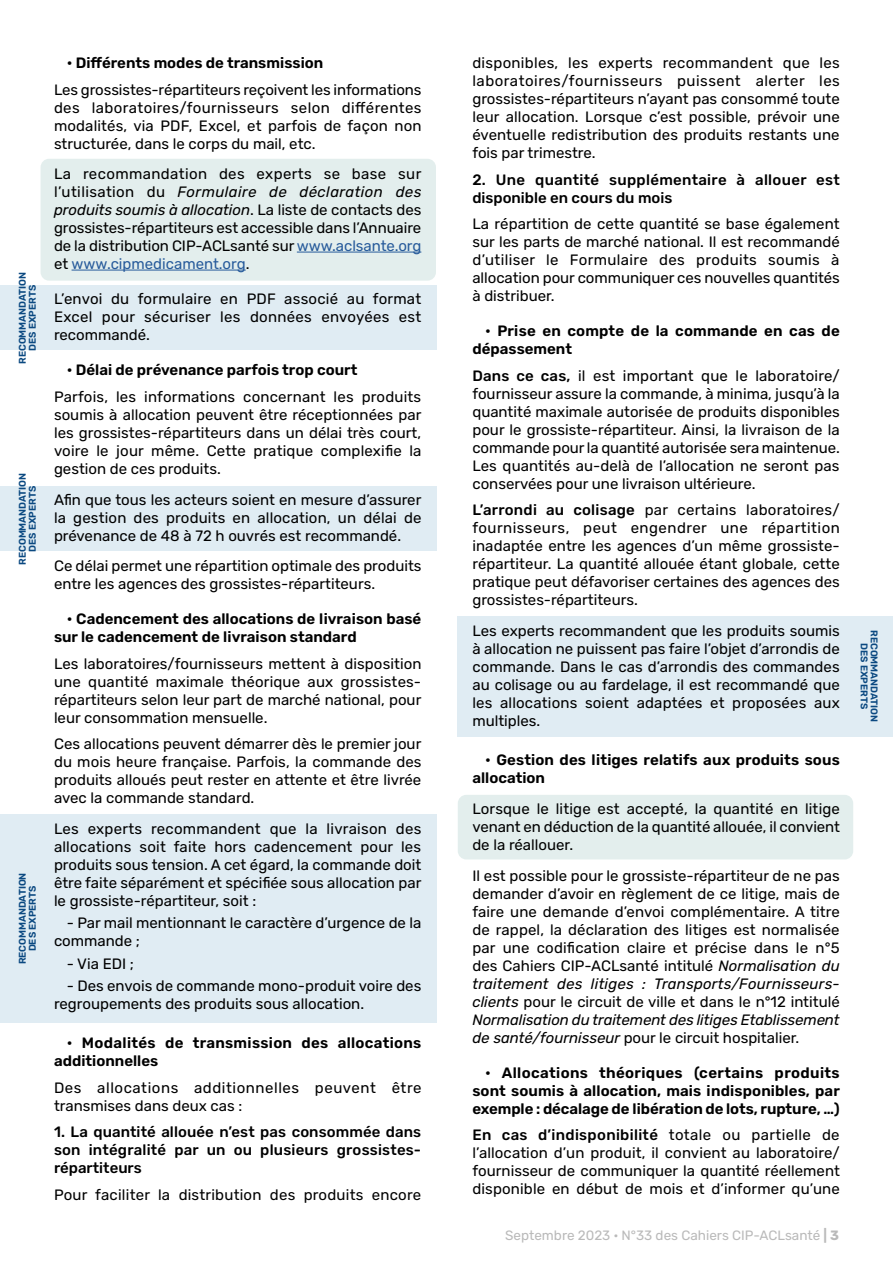
<style>
.page{position:relative;width:893px;height:1263px;background:#fff}
.page>*{position:absolute;margin:0;border:0;box-sizing:border-box;transform-origin:0 0}
.t1{font:15px/18px "Rubik";color:#000;text-align:justify}
.t2{font:600 15px/18px "Rubik";color:#000}
.t3{font:500 15px/18px "Rubik";letter-spacing:.015em;color:#000;text-align:justify}
.t4{font:15px/18px "Rubik";letter-spacing:.035em;color:#000}
.t5{font:600 15px/18px "Rubik";letter-spacing:.02em;color:#000}
.t6{font:13.5px "Rubik";color:#bababa}
.t7{font:600 9.75px/9.8px "Rubik";color:#0b4981;text-align:center}
.s1{font-style:italic}
.s2{color:#275b9b}
.s3{font-weight:500}
.s4{font-weight:700}
</style>
<div class="page">
<div style="left:458px;top:795px;width:395px;height:64px;background:#e3eeed;border-radius:9px"></div>
<div style="left:458px;top:615px;width:435px;height:121px;background:#e0ecf3"></div>
<div style="left:0;top:285px;width:436px;height:65px;background:#e0ecf3"></div>
<div style="left:0;top:814px;width:436px;height:209px;background:#e0ecf3"></div>
<div style="left:41px;top:159px;width:395px;height:122px;background:#e3eeed;border-radius:9px"></div>
<div style="left:0;top:486px;width:436px;height:65px;background:#e0ecf3"></div>
<hr style="left:0;top:429px;width:1px;height:88px;background:#a9cadd">
<hr style="left:297px;top:252px;width:124px;height:1px;background:#275b9b">
<hr style="left:72px;top:270px;width:174px;height:1px;background:#275b9b">
<p class="t7" style="left:18px;top:364px;width:93px;rotate:-90deg">RECOMMANDATION<br>DES EXPERTS</p>
<p class="t7" style="left:18px;top:565px;width:93px;rotate:-90deg">RECOMMANDATION<br>DES EXPERTS</p>
<p class="t7" style="left:18px;top:964px;width:93px;rotate:-90deg">RECOMMANDATION<br>DES EXPERTS</p>
<p class="t2" style="left:67px;top:54px;width:258px">• Différents modes de transmission</p>
<p class="t1" style="left:54px;top:81px;width:369px">Les grossistes-répartiteurs reçoivent les informations des laboratoires/fournisseurs selon différentes modalités, via PDF, Excel, et parfois de façon non structurée, dans le corps du mail, etc.</p>
<p class="t1" style="left:54px;top:165px;width:369px">La recommandation des experts se base sur l’utilisation du <span class="s1">Formulaire de déclaration des produits soumis à allocation</span>. La liste de contacts des grossistes-répartiteurs est accessible dans l’Annuaire de la distribution CIP-ACLsanté sur <span class="s2">www.aclsante.org </span>et <span class="s2">www.cipmedicament.org</span>.</p>
<p class="t1" style="left:54px;top:290px;width:369px">L’envoi du formulaire en PDF associé au format Excel pour sécuriser les données envoyées est recommandé.</p>
<p class="t2" style="left:67px;top:361px;width:292px">• Délai de prévenance parfois trop court</p>
<p class="t1" style="left:54px;top:388px;width:369px">Parfois, les informations concernant les produits soumis à allocation peuvent être réceptionnées par les grossistes-répartiteurs dans un délai très court, voire le jour même. Cette pratique complexifie la gestion de ces produits.</p>
<p class="t1" style="left:54px;top:491px;width:369px">Afin que tous les acteurs soient en mesure d’assurer la gestion des produits en allocation, un délai de prévenance de 48 à 72 h ouvrés est recommandé.</p>
<p class="t1" style="left:54px;top:557px;width:369px">Ce délai permet une répartition optimale des produits entre les agences des grossistes-répartiteurs.</p>
<p class="t2" style="left:54px;top:611px;width:369px;text-indent:13px">• Cadencement des allocations de livraison basé sur le cadencement de livraison standard</p>
<p class="t1" style="left:54px;top:655px;width:369px">Les laboratoires/fournisseurs mettent à disposition une quantité maximale théorique aux grossistes&shy;répartiteurs selon leur part de marché national, pour leur consommation mensuelle.</p>
<p class="t1" style="left:54px;top:736px;width:369px">Ces allocations peuvent démarrer dès le premier jour du mois heure française. Parfois, la commande des produits alloués peut rester en attente et être livrée avec la commande standard.</p>
<p class="t1" style="left:54px;top:820px;width:369px">Les experts recommandent que la livraison des allocations soit faite hors cadencement pour les produits sous tension. A cet égard, la commande doit être faite séparément et spécifiée sous allocation par le grossiste-répartiteur, soit :</p>
<p class="t1" style="left:54px;top:915px;width:369px;text-indent:13px">- Par mail mentionnant le caractère d’urgence de la commande ;</p>
<p class="t1" style="left:67px;top:955px;width:69px">- Via EDI ;</p>
<p class="t1" style="left:54px;top:977px;width:369px;text-indent:13px">- Des envois de commande mono-produit voire des regroupements des produits sous allocation.</p>
<p class="t5" style="left:54px;top:1034px;width:369px;text-indent:13px">• Modalités de transmission des allocations additionnelles</p>
<p class="t4" style="left:54px;top:1079px;width:369px">Des allocations additionnelles peuvent être transmises dans deux cas :</p>
<p class="t3" style="left:54px;top:1123px;width:369px">1. La quantité allouée n’est pas consommée dans son intégralité par un ou plusieurs grossistes&shy;répartiteurs</p>
<p class="t1" style="left:54px;top:1186px;width:369px">Pour faciliter la distribution des produits encore</p>
<p class="t1" style="left:472px;top:54px;width:369px">disponibles, les experts recommandent que les laboratoires/fournisseurs puissent alerter les grossistes-répartiteurs n’ayant pas consommé toute leur allocation. Lorsque c’est possible, prévoir une éventuelle redistribution des produits restants une fois par trimestre.</p>
<p class="t3" style="left:472px;top:171px;width:369px">2. Une quantité supplémentaire à allouer est disponible en cours du mois</p>
<p class="t1" style="left:472px;top:215px;width:369px">La répartition de cette quantité se base également sur les parts de marché national. Il est recommandé d’utiliser le Formulaire des produits soumis à allocation pour communiquer ces nouvelles quantités à distribuer.</p>
<p class="t2" style="left:472px;top:322px;width:369px;text-indent:13px">• Prise en compte de la commande en cas de dépassement</p>
<p class="t1" style="left:472px;top:367px;width:369px"><span class="s3">Dans ce cas,</span> il est important que le laboratoire/ fournisseur assure la commande, à minima, jusqu’à la quantité maximale autorisée de produits disponibles pour le grossiste-répartiteur. Ainsi, la livraison de la commande pour la quantité autorisée sera maintenue.<br>Les quantités au-delà de l’allocation ne seront pas conservées pour une livraison ultérieure.</p>
<p class="t1" style="left:472px;top:501px;width:369px"><span class="s3">L’arrondi au colisage</span> par certains laboratoires/ fournisseurs, peut engendrer une répartition inadaptée entre les agences d’un même grossiste&shy;répartiteur. La quantité allouée étant globale, cette pratique peut défavoriser certaines des agences des grossistes-répartiteurs.</p>
<p class="t1" style="left:472px;top:622px;width:369px">Les experts recommandent que les produits soumis à allocation ne puissent pas faire l’objet d’arrondis de commande. Dans le cas d’arrondis des commandes au colisage ou au fardelage, il est recommandé que les allocations soient adaptées et proposées aux multiples.</p>
<p class="t2" style="left:472px;top:751px;width:369px;text-indent:13px">• Gestion des litiges relatifs aux produits sous allocation</p>
<p class="t1" style="left:472px;top:800px;width:369px">Lorsque le litige est accepté, la quantité en litige venant en déduction de la quantité allouée, il convient de la réallouer.</p>
<p class="t1" style="left:472px;top:867px;width:369px">Il est possible pour le grossiste-répartiteur de ne pas demander d’avoir en règlement de ce litige, mais de faire une demande d’envoi complémentaire. A titre de rappel, la déclaration des litiges est normalisée par une codification claire et précise dans le n°5 des Cahiers CIP-ACLsanté intitulé <span class="s1">Normalisation du traitement des litiges : Transports/Fournisseurs&shy;clients</span> pour le circuit de ville et dans le n°12 intitulé <span class="s1">Normalisation du traitement des litiges Etablissement de santé/fournisseur</span> pour le circuit hospitalier.</p>
<p class="t2" style="left:472px;top:1064px;width:369px;text-align:justify;text-indent:13px">• Allocations théoriques (certains produits sont soumis à allocation, mais indisponibles, par exemple : décalage de libération de lots, rupture, …)</p>
<p class="t1" style="left:472px;top:1126px;width:369px"><span class="s3">En cas d’indisponibilité</span> totale ou partielle de l’allocation d’un produit, il convient au laboratoire/ fournisseur de communiquer la quantité réellement disponible en début de mois et d’informer qu’une</p>
<p class="t6" style="left:505px;top:1227px;width:335px">Septembre 2023 · N°33 des Cahiers CIP-ACLsanté <span class="s4">| 3</span></p>
<p class="t7" style="left:879px;top:630px;width:93px;rotate:90deg">RECOMMANDATION<br>DES EXPERTS</p>
</div>
